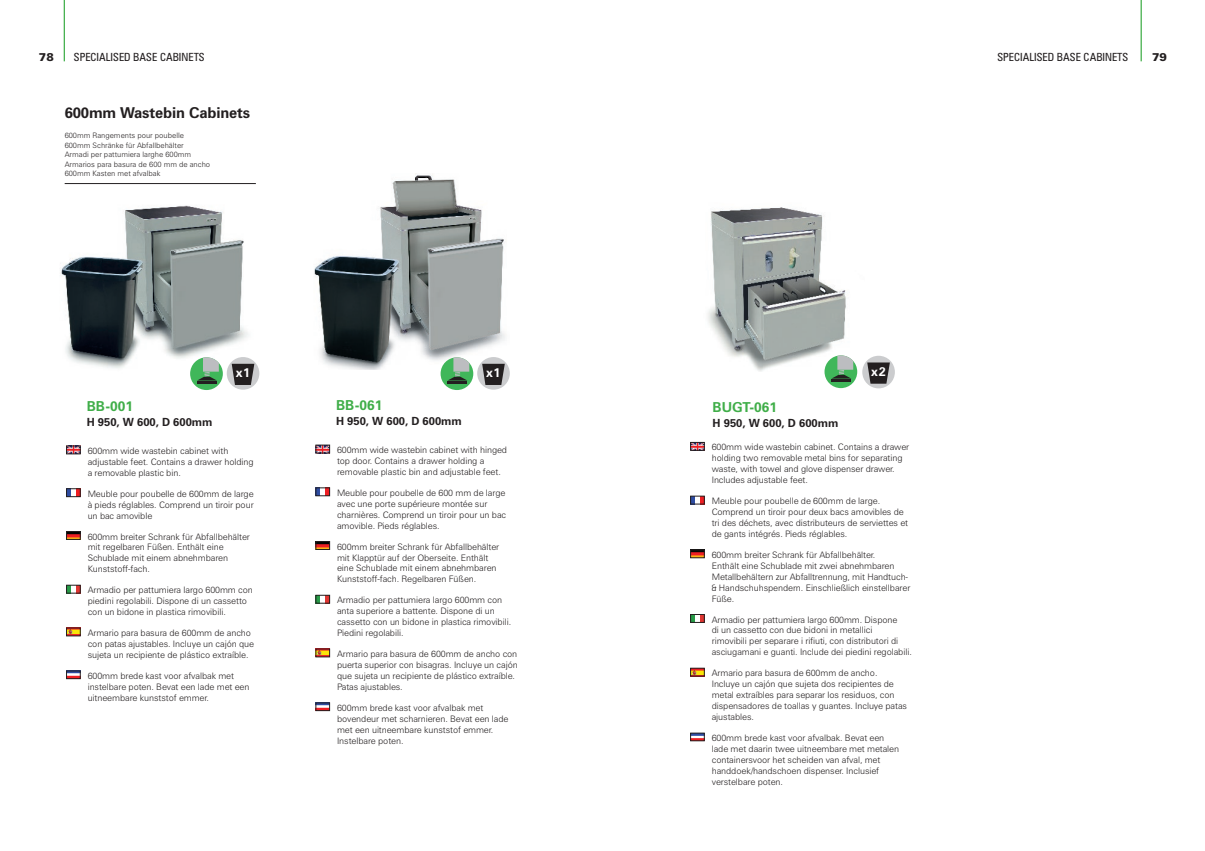
<style>
.page{position:relative;width:1205px;height:851px;background:#fff}
.page>*{position:absolute;margin:0;border:0;box-sizing:border-box;transform-origin:0 0}
.t1{font:700 15px "Zurich BT";letter-spacing:-.01em;color:#231f20}
.t2{font:700 13.75px "Zurich BT";color:#40ae49}
.t3{font:700 12.5px "Zurich BT";color:#fff}
.t4{font:700 11.25px "Zurich BT";color:#231f20}
.t5{font:condensed 11.25px "Zurich BT";color:#231f20}
.t6{font:900 11.25px "Zurich BT";color:#231f20}
.t7{font:300 9px/11px "Zurich BT";letter-spacing:-.01em;color:#231f20}
.t8{font:300 7.5px/9.4px "Zurich BT";color:#231f20}
</style>
<div class="page">
<hr style="left:64px;top:0;width:1px;height:61px;background:#40ae49">
<hr style="left:1140px;top:0;width:2px;height:61px;background:#40ae49">
<img style="left:61px;top:205px;width:199px;height:173px">
<img style="left:314px;top:173px;width:191px;height:197px">
<hr style="left:65px;top:183px;width:191px;height:1px;background:#231f20">
<svg style="left:68px;top:448px;width:10px;height:4px"></svg>
<div style="left:66px;top:446px;width:14px;height:8px;border:1px solid #231f20"></div>
<svg style="left:68px;top:490px;width:10px;height:4px"></svg>
<div style="left:66px;top:488px;width:14px;height:8px;border:1px solid #231f20"></div>
<svg style="left:68px;top:533px;width:10px;height:4px"></svg>
<div style="left:66px;top:531px;width:14px;height:8px;border:1px solid #231f20"></div>
<svg style="left:68px;top:587px;width:10px;height:4px"></svg>
<div style="left:66px;top:585px;width:14px;height:8px;border:1px solid #231f20"></div>
<svg style="left:68px;top:629px;width:10px;height:5px"></svg>
<svg style="left:68px;top:672px;width:10px;height:4px"></svg>
<img style="left:318px;top:447px;width:10px;height:4px">
<div style="left:316px;top:445px;width:14px;height:8px;border:1px solid #231f20"></div>
<img style="left:318px;top:489px;width:10px;height:5px">
<div style="left:316px;top:487px;width:14px;height:9px;border:1px solid #231f20"></div>
<img style="left:318px;top:543px;width:10px;height:4px">
<div style="left:316px;top:541px;width:14px;height:8px;border:1px solid #231f20"></div>
<img style="left:318px;top:597px;width:10px;height:4px">
<div style="left:316px;top:595px;width:14px;height:8px;border:1px solid #231f20"></div>
<img style="left:318px;top:650px;width:10px;height:5px">
<img style="left:318px;top:704px;width:10px;height:4px">
<div style="left:316px;top:702px;width:14px;height:8px;border:1px solid #231f20"></div>
<svg style="left:440px;top:357px;width:33px;height:33px"></svg>
<hr style="left:447px;top:381px;width:20px;height:2px;background:#231f20">
<svg style="left:447px;top:357px;width:22px;height:23px"></svg>
<svg style="left:190px;top:357px;width:33px;height:33px"></svg>
<hr style="left:197px;top:381px;width:20px;height:2px;background:#231f20">
<svg style="left:197px;top:357px;width:22px;height:23px"></svg>
<img style="left:708px;top:207px;width:150px;height:164px">
<img style="left:692px;top:444px;width:10px;height:4px">
<div style="left:690px;top:442px;width:14px;height:8px;border:1px solid #231f20"></div>
<img style="left:692px;top:498px;width:10px;height:4px">
<div style="left:690px;top:496px;width:14px;height:8px;border:1px solid #231f20"></div>
<img style="left:692px;top:551px;width:10px;height:4px">
<div style="left:690px;top:549px;width:14px;height:8px;border:1px solid #231f20"></div>
<img style="left:692px;top:616px;width:10px;height:4px">
<div style="left:690px;top:614px;width:14px;height:8px;border:1px solid #231f20"></div>
<img style="left:692px;top:670px;width:10px;height:4px">
<div style="left:690px;top:668px;width:14px;height:8px;border:1px solid #231f20"></div>
<div style="left:690px;top:733px;width:14px;height:7px;border:1px solid #231f20"></div>
<svg style="left:824px;top:355px;width:33px;height:33px"></svg>
<hr style="left:831px;top:379px;width:20px;height:2px;background:#231f20">
<svg style="left:831px;top:355px;width:22px;height:23px"></svg>
<div style="left:862px;top:356px;width:33px;height:32px;background:#cbccce;border-radius:50%"></div>
<svg style="left:867px;top:362px;width:23px;height:21px"></svg>
<div style="left:477px;top:357px;width:33px;height:32px;background:#cbccce;border-radius:50%"></div>
<svg style="left:482px;top:364px;width:23px;height:21px"></svg>
<div style="left:227px;top:357px;width:32px;height:32px;background:#cbccce;border-radius:50%"></div>
<svg style="left:232px;top:364px;width:22px;height:21px"></svg>
<p class="t6" style="left:39px;top:50px;width:16px">78</p>
<p class="t5" style="left:74px;top:50px;width:133px">SPECIALISED BASE CABINETS</p>
<p class="t5" style="left:997px;top:50px;width:133px">SPECIALISED BASE CABINETS</p>
<p class="t6" style="left:1152px;top:50px;width:16px">79</p>
<h1 class="t1" style="left:65px;top:104px;width:187px">600mm Wastebin Cabinets</h1>
<p class="t8" style="left:65px;top:131px;width:147px">600mm Rangements pour poubelle 600mm Schränke für Abfallbehälter<br>Armadi per pattumiera larghe 600mm Armarios para basura de 600 mm de ancho 600mm Kasten met afvalbak</p>
<h3 class="t3" style="left:236px;top:365px;width:16px">x1</h3>
<h3 class="t3" style="left:486px;top:365px;width:16px">x1</h3>
<h3 class="t3" style="left:871px;top:364px;width:16px">x2</h3>
<h2 class="t2" style="left:87px;top:397px;width:48px">BB-001</h2>
<p class="t4" style="left:87px;top:415px;width:127px">H 950, W 600, D 600mm</p>
<p class="t7" style="left:88px;top:445px;width:167px">600mm wide wastebin cabinet with adjustable feet. Contains a drawer holding a removable plastic bin.</p>
<p class="t7" style="left:88px;top:488px;width:167px;text-align:justify">Meuble pour poubelle de 600mm de large à pieds réglables. Comprend un tiroir pour un bac amovible</p>
<p class="t7" style="left:88px;top:530px;width:164px">600mm breiter Schrank für Abfallbehälter mit regelbaren Füßen. Enthält eine<br>Schublade mit einem abnehmbaren<br>Kunststoff-fach.</p>
<p class="t7" style="left:88px;top:584px;width:167px">Armadio per pattumiera largo 600mm con piedini regolabili. Dispone di un cassetto con un bidone in plastica rimovibili.</p>
<p class="t7" style="left:88px;top:627px;width:168px">Armario para basura de 600mm de ancho con patas ajustables. Incluye un cajón que sujeta un recipiente de plástico extraíble.</p>
<p class="t7" style="left:88px;top:670px;width:163px">600mm brede kast voor afvalbak met instelbare poten. Bevat een lade met een uitneembare kunststof emmer.</p>
<h2 class="t2" style="left:336px;top:396px;width:48px">BB-061</h2>
<p class="t4" style="left:336px;top:414px;width:127px">H 950, W 600, D 600mm</p>
<p class="t7" style="left:337px;top:444px;width:172px">600mm wide wastebin cabinet with hinged top door. Contains a drawer holding a removable plastic bin and adjustable feet.</p>
<p class="t7" style="left:337px;top:487px;width:171px">Meuble pour poubelle de 600 mm de large avec une porte supérieure montée sur charnières. Comprend un tiroir pour un bac amovible. Pieds réglables.</p>
<p class="t7" style="left:337px;top:540px;width:164px">600mm breiter Schrank für Abfallbehälter mit Klapptür auf der Oberseite. Enthält eine Schublade mit einem abnehmbaren Kunststoff-fach. Regelbaren Füßen.</p>
<p class="t7" style="left:337px;top:594px;width:176px">Armadio per pattumiera largo 600mm con anta superiore a battente. Dispone di un cassetto con un bidone in plastica rimovibili.<br>Piedini regolabili.</p>
<p class="t7" style="left:337px;top:648px;width:182px">Armario para basura de 600mm de ancho con puerta superior con bisagras. Incluye un cajón que sujeta un recipiente de plástico extraíble.<br>Patas ajustables.</p>
<p class="t7" style="left:337px;top:701px;width:173px">600mm brede kast voor afvalbak met bovendeur met scharnieren. Bevat een lade met een uitneembare kunststof emmer.<br>Instelbare poten.</p>
<h2 class="t2" style="left:712px;top:398px;width:66px">BUGT-061</h2>
<p class="t4" style="left:712px;top:416px;width:127px">H 950, W 600, D 600mm</p>
<p class="t7" style="left:712px;top:441px;width:199px">600mm wide wastebin cabinet. Contains a drawer holding two removable metal bins for separating waste, with towel and glove dispenser drawer.<br>Includes adjustable feet.</p>
<p class="t7" style="left:712px;top:495px;width:198px">Meuble pour poubelle de 600mm de large.<br>Comprend un tiroir pour deux bacs amovibles de tri des déchets, avec distributeurs de serviettes et de gants intégrés. Pieds réglables.</p>
<p class="t7" style="left:712px;top:549px;width:200px">600mm breiter Schrank für Abfallbehälter.<br>Enthält eine Schublade mit zwei abnehmbaren Metallbehältern zur Abfalltrennung, mit Handtuch-&amp; Handschuhspendern. Einschließlich einstellbarer Füße.</p>
<p class="t7" style="left:712px;top:613px;width:202px">Armadio per pattumiera largo 600mm. Dispone<br>di un cassetto con due bidoni in metallici<br>rimovibili per separare i rifiuti, con distributori di asciugamani e guanti. Include dei piedini regolabili.</p>
<p class="t7" style="left:712px;top:667px;width:197px">Armario para basura de 600mm de ancho.<br>Incluye un cajón que sujeta dos recipientes de metal extraíbles para separar los residuos, con dispensadores de toallas y guantes. Incluye patas ajustables.</p>
<p class="t7" style="left:712px;top:732px;width:189px">600mm brede kast voor afvalbak. Bevat een lade met daarin twee uitneembare met metalen containersvoor het scheiden van afval, met handdoek/handschoen dispenser. Inclusief verstelbare poten.</p>
</div>
